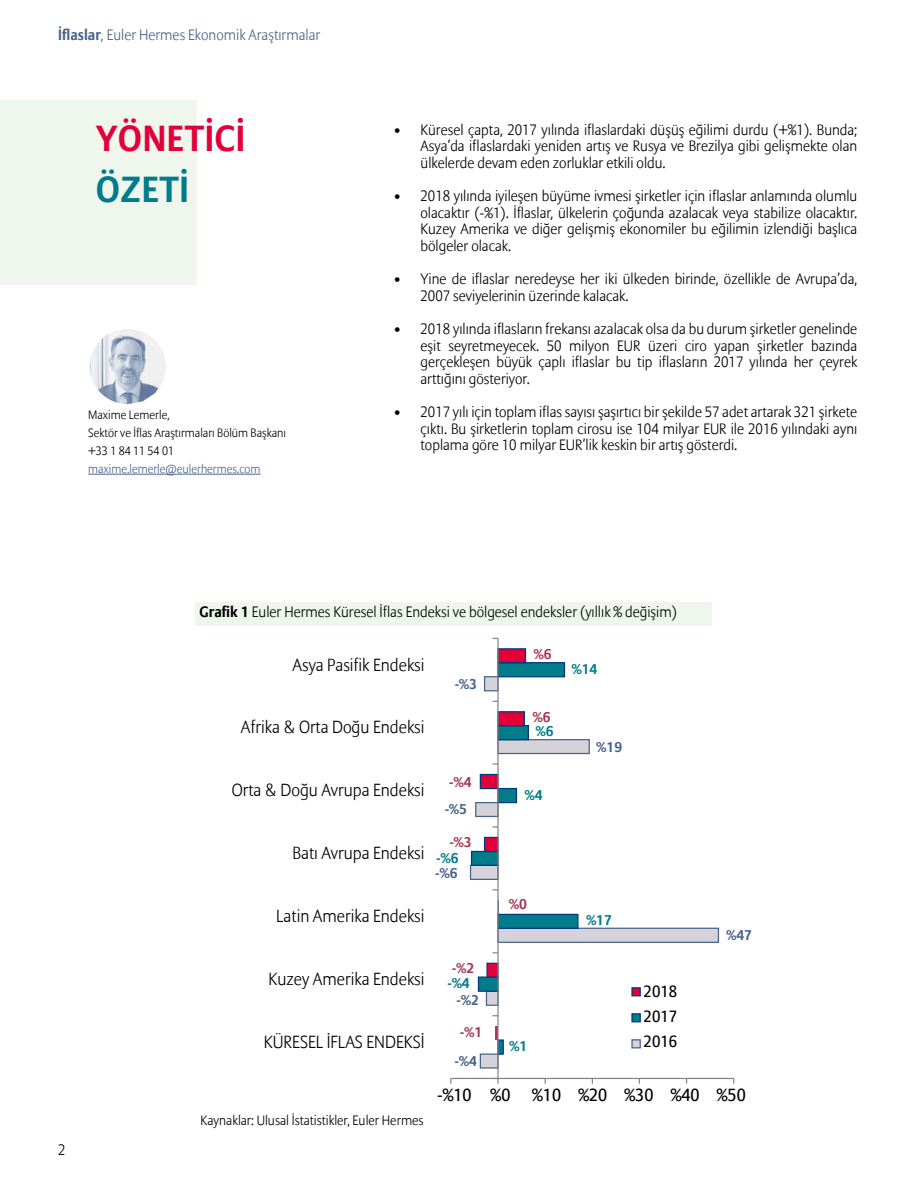
<style>
.page{position:relative;width:918px;height:1188px;background:#fff}
.page>*{position:absolute;margin:0;border:0;box-sizing:border-box;transform-origin:0 0}
.t1{font:36px "Allianz Sans Bold OZC";letter-spacing:.02em;color:#e30039}
.t2{font:36px "Allianz Sans Bold OZC";letter-spacing:.02em;color:#007c8b}
.t3{font:17.4px "Allianz Sans Light OZC";color:#000}
.t4{font:17.4px "Allianz Sans Reg OZC";color:#000}
.t5{font:16.2px/25.2px "Allianz Sans Reg OZC";color:#000;text-align:justify}
.t6{font:15px/16.5px "Allianz Sans Light OZC";color:#000;text-align:justify}
.t7{font:15px "Allianz Sans Light OZC";color:#48638b}
.t8{font:14.1px "Allianz Sans Bold OZC";color:#48638b}
.t9{font:14.1px "Allianz Sans Bold OZC";color:#a63754}
.t10{font:14.1px "Allianz Sans Bold OZC";color:#007c8b}
.t11{font:13.5px "Allianz Sans Light OZC";color:#000}
.t12{font:12px/18px "Allianz Sans Light OZC";color:#000}
.t13{font:12px "Allianz Sans Light OZC";color:#48638b}
.s1{font-family:"Allianz Sans Bold OZC"}
</style>
<div class="page">
<div style="left:0;top:100px;width:196px;height:185px;background:#eef6ed"></div>
<div style="left:195px;top:602px;width:517px;height:23px;background:#eef6ed"></div>
<div style="left:480px;top:1054px;width:19px;height:15px;background:#d6d2d9;border:1px solid #48638b"></div>
<div style="left:486px;top:991px;width:13px;height:15px;background:#d6d2d9;border:1px solid #48638b"></div>
<div style="left:497px;top:928px;width:222px;height:15px;background:#d6d2d9;border:1px solid #48638b"></div>
<div style="left:470px;top:865px;width:29px;height:15px;background:#d6d2d9;border:1px solid #48638b"></div>
<div style="left:475px;top:802px;width:24px;height:15px;background:#d6d2d9;border:1px solid #48638b"></div>
<div style="left:497px;top:739px;width:93px;height:15px;background:#d6d2d9;border:1px solid #48638b"></div>
<div style="left:484px;top:676px;width:15px;height:15px;background:#d6d2d9;border:1px solid #48638b"></div>
<div style="left:497px;top:1039px;width:7px;height:16px;background:#007c8b;border:1px solid #003781"></div>
<div style="left:478px;top:977px;width:21px;height:15px;background:#007c8b;border:1px solid #003781"></div>
<div style="left:497px;top:914px;width:82px;height:15px;background:#007c8b;border:1px solid #003781"></div>
<div style="left:471px;top:851px;width:28px;height:15px;background:#007c8b;border:1px solid #003781"></div>
<div style="left:497px;top:788px;width:20px;height:15px;background:#007c8b;border:1px solid #003781"></div>
<div style="left:497px;top:725px;width:32px;height:15px;background:#007c8b;border:1px solid #003781"></div>
<div style="left:497px;top:662px;width:68px;height:15px;background:#007c8b;border:1px solid #003781"></div>
<hr style="left:495px;top:1026px;width:3px;height:14px;background:#a63754">
<div style="left:486px;top:963px;width:13px;height:15px;background:#e30039;border:1px solid #003781"></div>
<div style="left:484px;top:837px;width:15px;height:15px;background:#e30039;border:1px solid #003781"></div>
<div style="left:480px;top:774px;width:19px;height:15px;background:#e30039;border:1px solid #003781"></div>
<div style="left:497px;top:711px;width:28px;height:15px;background:#e30039;border:1px solid #003781"></div>
<div style="left:497px;top:648px;width:29px;height:15px;background:#e30039;border:1px solid #003781"></div>
<hr style="left:451px;top:1078px;width:283px;height:1px;background:#858585">
<hr style="left:497px;top:638px;width:2px;height:440px;background:#858585">
<svg style="left:493px;top:1079px;width:6px;height:5px"></svg>
<div style="left:631px;top:987px;width:10px;height:9px;background:#e30039;border:1px solid #003781"></div>
<div style="left:631px;top:1013px;width:10px;height:9px;background:#007c8b;border:1px solid #003781"></div>
<div style="left:631px;top:1039px;width:10px;height:9px;background:#d6d2d9;border:1px solid #48638b"></div>
<img style="left:90px;top:329px;width:76px;height:75px">
<hr style="left:88px;top:474px;width:173px;height:1px;background:#48638b">
<p class="t7" style="left:58px;top:26px;width:263px"><span class="s1">İflaslar</span>, Euler Hermes Ekonomik Araştırmalar</p>
<h1 class="t1" style="left:96px;top:115px;width:151px">YÖNETİCİ</h1>
<h1 class="t2" style="left:96px;top:166px;width:94px">ÖZETİ</h1>
<p class="t12" style="left:88px;top:407px;width:199px">Maxime Lemerle,<br>Sektör ve İflas Araştırmaları Bölüm Başkanı +33 1 84 11 54 01</p>
<p class="t13" style="left:88px;top:462px;width:174px">maxime.lemerle@eulerhermes.com</p>
<p class="t6" style="left:421px;top:122px;width:438px;text-indent:-27px">• Küresel çapta, 2017 yılında iflaslardaki düşüş eğilimi durdu (+%1). Bunda; Asya’da iflaslardaki yeniden artış ve Rusya ve Brezilya gibi gelişmekte olan ülkelerde devam eden zorluklar etkili oldu.</p>
<p class="t6" style="left:421px;top:189px;width:438px;text-indent:-27px">• 2018 yılında iyileşen büyüme ivmesi şirketler için iflaslar anlamında olumlu olacaktır (-%1). İflaslar, ülkelerin çoğunda azalacak veya stabilize olacaktır.<br>Kuzey Amerika ve diğer gelişmiş ekonomiler bu eğilimin izlendiği başlıca bölgeler olacak.</p>
<p class="t6" style="left:421px;top:272px;width:438px;text-indent:-27px">• Yine de iflaslar neredeyse her iki ülkeden birinde, özellikle de Avrupa’da,<br>2007 seviyelerinin üzerinde kalacak.</p>
<p class="t6" style="left:421px;top:322px;width:438px;text-indent:-27px">• 2018 yılında iflasların frekansı azalacak olsa da bu durum şirketler genelinde eşit seyretmeyecek. 50 milyon EUR üzeri ciro yapan şirketler bazında gerçekleşen büyük çaplı iflaslar bu tip iflasların 2017 yılında her çeyrek arttığını gösteriyor.</p>
<p class="t6" style="left:421px;top:405px;width:438px;text-indent:-27px">• 2017 yılı için toplam iflas sayısı şaşırtıcı bir şekilde 57 adet artarak 321 şirkete çıktı. Bu şirketlerin toplam cirosu ise 104 milyar EUR ile 2016 yılındaki aynı toplama göre 10 milyar EUR’lik keskin bir artış gösterdi.</p>
<p class="t6" style="left:200px;top:604px;width:479px"><span class="s1">Grafik 1</span> Euler Hermes Küresel İflas Endeksi ve bölgesel endeksler (yıllık % değişim)</p>
<p class="t3" style="left:293px;top:654px;width:134px">Asya Pasifik Endeksi</p>
<p class="t9" style="left:534px;top:645px;width:19px">%6</p>
<p class="t10" style="left:572px;top:660px;width:27px">%14</p>
<p class="t6" style="left:58px;top:1142px;width:9px">2</p>
<p class="t3" style="left:241px;top:717px;width:185px">Afrika &amp; Orta Doğu Endeksi</p>
<p class="t3" style="left:232px;top:780px;width:194px">Orta &amp; Doğu Avrupa Endeksi</p>
<p class="t3" style="left:292px;top:843px;width:134px">Batı Avrupa Endeksi</p>
<p class="t3" style="left:276px;top:906px;width:150px">Latin Amerika Endeksi</p>
<p class="t3" style="left:269px;top:969px;width:158px">Kuzey Amerika Endeksi</p>
<p class="t3" style="left:264px;top:1031px;width:162px">KÜRESEL İFLAS ENDEKSİ</p>
<p class="t11" style="left:201px;top:1112px;width:225px">Kaynaklar: Ulusal İstatistikler, Euler Hermes</p>
<p class="t8" style="left:455px;top:675px;width:24px">-%3</p>
<p class="t9" style="left:449px;top:773px;width:24px">-%4</p>
<p class="t8" style="left:445px;top:800px;width:24px">-%5</p>
<p class="t9" style="left:449px;top:833px;width:24px">-%3</p>
<p class="t10" style="left:436px;top:849px;width:24px">-%6</p>
<p class="t8" style="left:435px;top:864px;width:24px">-%6</p>
<p class="t9" style="left:452px;top:960px;width:24px">-%2</p>
<p class="t8" style="left:457px;top:991px;width:24px">-%2</p>
<p class="t9" style="left:460px;top:1023px;width:24px">-%1</p>
<p class="t8" style="left:455px;top:1053px;width:24px">-%4</p>
<p class="t10" style="left:447px;top:975px;width:24px">-%4</p>
<p class="t9" style="left:533px;top:708px;width:19px">%6</p>
<p class="t10" style="left:536px;top:722px;width:19px">%6</p>
<p class="t10" style="left:525px;top:786px;width:19px">%4</p>
<p class="t9" style="left:509px;top:896px;width:19px">%0</p>
<p class="t10" style="left:510px;top:1037px;width:19px">%1</p>
<p class="t8" style="left:597px;top:738px;width:27px">%19</p>
<p class="t10" style="left:586px;top:911px;width:27px">%17</p>
<p class="t5" style="left:644px;top:980px;width:35px">2018<br>2017<br>2016</p>
<p class="t8" style="left:727px;top:926px;width:27px">%47</p>
<p class="t4" style="left:437px;top:1085px;width:75px">-%10 %0</p>
<p class="t4" style="left:532px;top:1085px;width:215px">%10 %20 %30 %40 %50</p>
</div>
